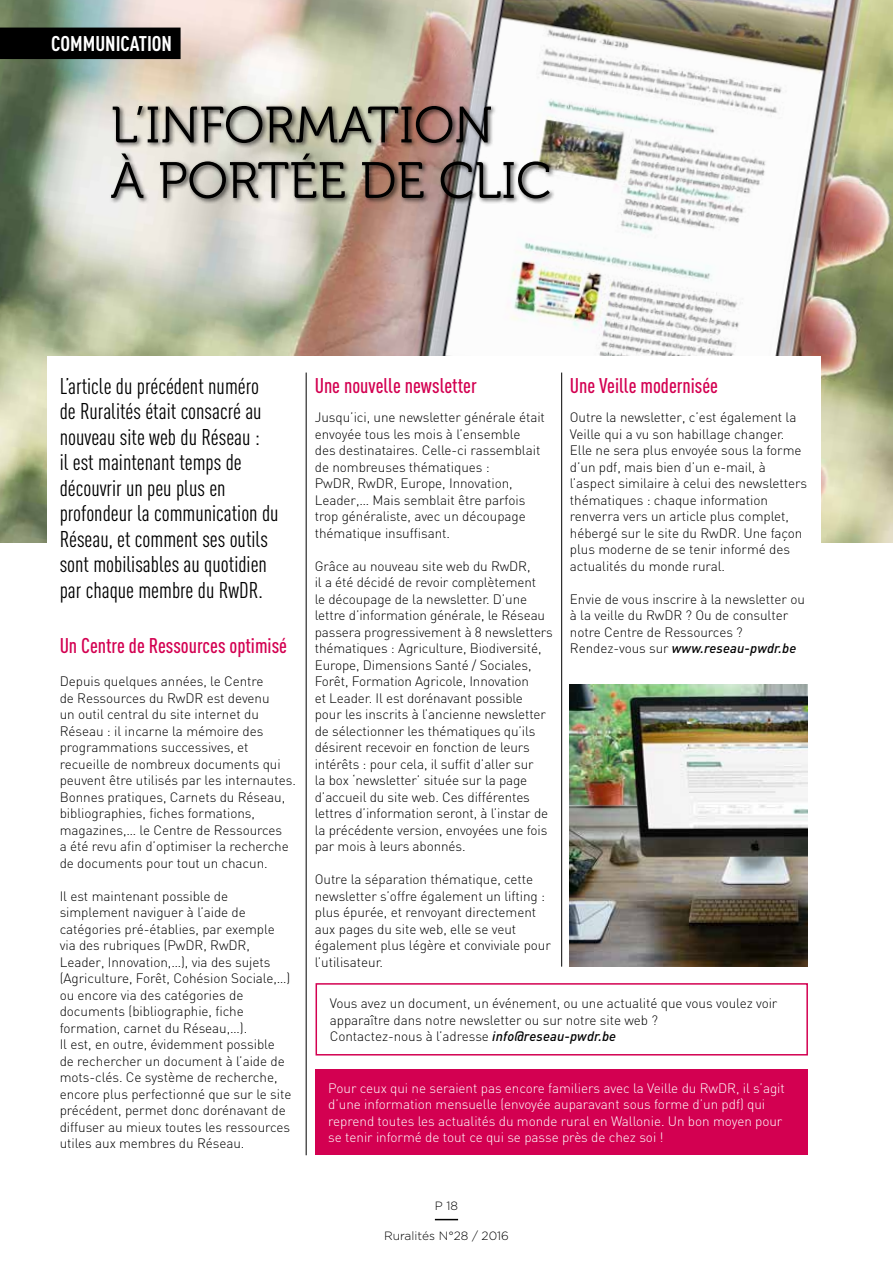
<style>
.page{position:relative;width:893px;height:1263px;background:#fff}
.page>*{position:absolute;margin:0;border:0;box-sizing:border-box;transform-origin:0 0}
.t1{font:51px/55.5px "Museo 300";color:#000}
.t2{font:22.5px/25.5px "DIN Cond";color:#000}
.t3{font:500 21px "DIN Cond";color:#d30051}
.t4{font:700 21px "DIN Cond";color:#fff}
.t5{font:300 13.5px/16.5px "DIN";letter-spacing:-.005em;color:#000}
.t6{font:300 13.5px/16.5px "DIN";letter-spacing:-.005em;color:#fff}
.t7{font:300 12px "Gotham";color:#000}
.s1{font-weight:500;font-style:italic}
</style>
<div class="page">
<svg style="left:435px;top:1219px;width:23px;height:1px"></svg>
<img style="left:0;top:0;width:893px;height:542px">
<div style="left:0;top:28px;width:181px;height:31px;background:#000"></div>
<div style="left:47px;top:356px;width:774px;height:411px;background:#fff"></div>
<div style="left:109px;top:104px;width:447px;height:101px;background:#000;opacity:.7"></div>
<div style="left:316px;top:1069px;width:492px;height:86px;background:#d30051"></div>
<div style="left:316px;top:983px;width:492px;height:72px;border:2px solid #d30051"></div>
<img style="left:570px;top:684px;width:238px;height:283px">
<hr style="left:306px;top:373px;width:1px;height:782px;background:#000">
<hr style="left:561px;top:373px;width:1px;height:594px;background:#000">
<h3 class="t4" style="left:51px;top:31px;width:122px">COMMUNICATION</h3>
<h1 class="t1" style="left:111px;top:98px;width:442px">L’INFORMATION<br>À PORTÉE DE CLIC</h1>
<p class="t2" style="left:60px;top:373px;width:220px">L’article du précédent numéro de Ruralités était consacré au nouveau site web du Réseau :<br>il est maintenant temps de découvrir un peu plus en profondeur la communication du<br>Réseau, et comment ses outils sont mobilisables au quotidien par chaque membre du RwDR.</p>
<h3 class="t3" style="left:60px;top:633px;width:229px">Un Centre de Ressources optimisé</h3>
<p class="t5" style="left:60px;top:673px;width:238px">Depuis quelques années, le Centre<br>de Ressources du RwDR est devenu<br>un outil central du site internet du Réseau : il incarne la mémoire des programmations successives, et recueille de nombreux documents qui peuvent être utilisés par les internautes.<br>Bonnes pratiques, Carnets du Réseau, bibliographies, fiches formations, magazines,… le Centre de Ressources<br>a été revu afin d’optimiser la recherche de documents pour tout un chacun.</p>
<p class="t5" style="left:60px;top:887px;width:233px">Il est maintenant possible de simplement naviguer à l’aide de catégories pré-établies, par exemple via des rubriques (PwDR, RwDR, Leader, Innovation,…), via des sujets (Agriculture, Forêt, Cohésion Sociale,…) ou encore via des catégories de documents (bibliographie, fiche formation, carnet du Réseau,…).<br>Il est, en outre, évidemment possible de rechercher un document à l’aide de mots-clés. Ce système de recherche, encore plus perfectionné que sur le site précédent, permet donc dorénavant de diffuser au mieux toutes les ressources utiles aux membres du Réseau.</p>
<h3 class="t3" style="left:315px;top:373px;width:163px">Une nouvelle newsletter</h3>
<p class="t5" style="left:315px;top:409px;width:232px">Jusqu’ici, une newsletter générale était envoyée tous les mois à l’ensemble<br>des destinataires. Celle-ci rassemblait de nombreuses thématiques :<br>PwDR, RwDR, Europe, Innovation, Leader,… Mais semblait être parfois trop généraliste, avec un découpage thématique insuffisant.</p>
<p class="t5" style="left:315px;top:557px;width:240px">Grâce au nouveau site web du RwDR,<br>il a été décidé de revoir complètement<br>le découpage de la newsletter. D’une lettre d’information générale, le Réseau passera progressivement à 8 newsletters thématiques : Agriculture, Biodiversité, Europe, Dimensions Santé / Sociales, Forêt, Formation Agricole, Innovation<br>et Leader. Il est dorénavant possible pour les inscrits à l’ancienne newsletter de sélectionner les thématiques qu’ils désirent recevoir en fonction de leurs intérêts : pour cela, il suffit d’aller sur<br>la box ‘newsletter’ située sur la page d’accueil du site web. Ces différentes lettres d’information seront, à l’instar de la précédente version, envoyées une fois par mois à leurs abonnés.</p>
<p class="t5" style="left:315px;top:871px;width:238px">Outre la séparation thématique, cette newsletter s’offre également un lifting : plus épurée, et renvoyant directement aux pages du site web, elle se veut également plus légère et conviviale pour l’utilisateur.</p>
<h3 class="t3" style="left:570px;top:373px;width:150px">Une Veille modernisée</h3>
<p class="t5" style="left:570px;top:409px;width:239px">Outre la newsletter, c’est également la Veille qui a vu son habillage changer.<br>Elle ne sera plus envoyée sous la forme d’un pdf, mais bien d’un e-mail, à l’aspect similaire à celui des newsletters thématiques : chaque information renverra vers un article plus complet, hébergé sur le site du RwDR. Une façon plus moderne de se tenir informé des actualités du monde rural.</p>
<p class="t5" style="left:570px;top:590px;width:237px">Envie de vous inscrire à la newsletter ou à la veille du RwDR ? Ou de consulter notre Centre de Ressources ?<br>Rendez-vous sur <span class="s1">www.reseau-pwdr.be</span></p>
<p class="t5" style="left:330px;top:995px;width:449px">Vous avez un document, un événement, ou une actualité que vous voulez voir apparaître dans notre newsletter ou sur notre site web ?<br>Contactez-nous à l’adresse <span class="s1">info@reseau-pwdr.be</span></p>
<p class="t6" style="left:328px;top:1079px;width:458px">Pour ceux qui ne seraient pas encore familiers avec la Veille du RwDR, il s’agit d’une information mensuelle (envoyée auparavant sous forme d’un pdf) qui reprend toutes les actualités du monde rural en Wallonie. Un bon moyen pour se tenir informé de tout ce qui se passe près de chez soi !</p>
<p class="t7" style="left:435px;top:1199px;width:25px">P 18</p>
<p class="t7" style="left:384px;top:1229px;width:126px">Ruralités N°28 / 2016</p>
</div>
